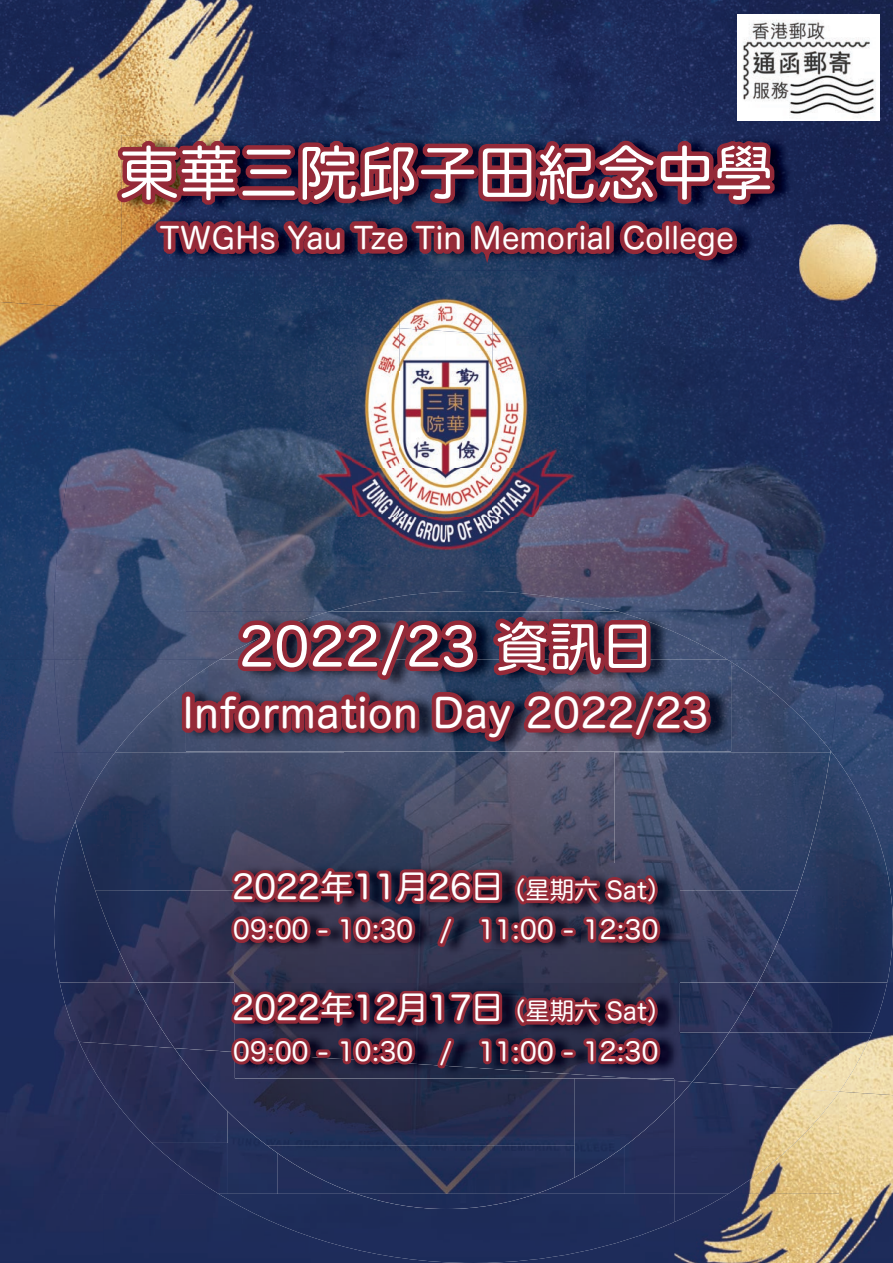
<style>
.page{position:relative;width:893px;height:1263px;background:#fff}
.page>*{position:absolute;margin:0;border:0;box-sizing:border-box;transform-origin:0 0}
.t1{font:58.5px "Hira Maru Pro W4";letter-spacing:.02em;color:#fff}
.t2{font:52.5px "Hira Maru Pro W4";letter-spacing:.02em;color:#fff}
.t3{font:40.5px "Hira Maru Pro W4";letter-spacing:.02em;color:#fff}
.t4{font:33px "Hira Maru Pro W4";letter-spacing:.01em;color:#fff}
.t5{font:30px "Hira Maru Pro W4";letter-spacing:.02em;color:#fff}
.t6{font:25.5px "Hira Maru Pro W4";letter-spacing:.01em;color:#fff}
.s1{font-size:24px}
</style>
<div class="page">
<img style="left:779px;top:0;width:114px;height:103px">
<img style="left:779px;top:103px;width:114px;height:51px">
<img style="left:787px;top:154px;width:106px;height:200px">
<img style="left:779px;top:270px;width:8px;height:34px">
<img style="left:779px;top:304px;width:12px;height:36px">
<img style="left:0;top:351px;width:56px;height:309px">
<div style="left:833px;top:354px;width:60px;height:306px;background:#1c2c5c"></div>
<img style="left:56px;top:351px;width:250px;height:220px">
<img style="left:586px;top:340px;width:247px;height:177px">
<img style="left:715px;top:517px;width:124px;height:143px">
<img style="left:54px;top:571px;width:135px;height:89px">
<img style="left:887px;top:982px;width:6px;height:51px">
<img style="left:0;top:1040px;width:103px;height:223px">
<div style="left:103px;top:1194px;width:115px;height:69px;background:#1e2c59"></div>
<div style="left:54px;top:1042px;width:98px;height:152px;background:#252d59"></div>
<div style="left:0;top:982px;width:54px;height:58px;background:#1c2b5a"></div>
<img style="left:54px;top:982px;width:6px;height:60px">
<img style="left:838px;top:660px;width:55px;height:91px">
<img style="left:731px;top:660px;width:107px;height:91px">
<img style="left:0;top:660px;width:54px;height:322px">
<img style="left:54px;top:752px;width:8px;height:69px">
<img style="left:54px;top:660px;width:132px;height:92px">
<img style="left:62px;top:752px;width:13px;height:69px">
<div style="left:218px;top:1194px;width:456px;height:69px;background:#1e2c5a"></div>
<div style="left:79px;top:1048px;width:95px;height:95px;background:#282d56"></div>
<div style="left:228px;top:1145px;width:39px;height:49px;background:#22305c"></div>
<img style="left:625px;top:1177px;width:49px;height:17px">
<div style="left:152px;top:1143px;width:76px;height:51px;background:#232c58"></div>
<img style="left:575px;top:1177px;width:50px;height:17px">
<div style="left:357px;top:1194px;width:179px;height:15px;background:#1d2c58"></div>
<img style="left:174px;top:1052px;width:400px;height:93px">
<div style="left:574px;top:1081px;width:100px;height:96px;background:#27305a"></div>
<img style="left:267px;top:1145px;width:308px;height:49px">
<img style="left:60px;top:982px;width:74px;height:66px">
<img style="left:839px;top:982px;width:48px;height:51px">
<img style="left:758px;top:982px;width:81px;height:51px">
<img style="left:134px;top:982px;width:93px;height:70px">
<img style="left:663px;top:982px;width:95px;height:99px">
<img style="left:54px;top:821px;width:41px;height:161px">
<img style="left:831px;top:751px;width:62px;height:231px">
<img style="left:797px;top:752px;width:42px;height:230px">
<img style="left:115px;top:662px;width:716px;height:90px">
<img style="left:75px;top:752px;width:270px;height:139px">
<img style="left:345px;top:799px;width:269px;height:45px">
<img style="left:614px;top:752px;width:216px;height:139px">
<img style="left:95px;top:890px;width:132px;height:92px">
<img style="left:680px;top:890px;width:117px;height:92px">
<img style="left:0;top:0;width:111px;height:302px">
<img style="left:0;top:302px;width:111px;height:49px">
<img style="left:103px;top:310px;width:8px;height:41px">
<img style="left:674px;top:1095px;width:219px;height:168px">
<img style="left:839px;top:1033px;width:54px;height:62px">
<img style="left:674px;top:1194px;width:165px;height:28px">
<img style="left:674px;top:1091px;width:165px;height:103px">
<img style="left:674px;top:1082px;width:18px;height:20px">
<img style="left:839px;top:1033px;width:33px;height:58px">
<img style="left:692px;top:1033px;width:147px;height:58px">
<img style="left:674px;top:1033px;width:55px;height:49px">
<img style="left:799px;top:224px;width:79px;height:76px">
<img style="left:779px;top:135px;width:15px;height:135px">
<svg style="left:111px;top:0;width:668px;height:356px;background:#453855"></svg>
<img style="left:306px;top:286px;width:280px;height:27px">
<img style="left:306px;top:313px;width:47px;height:9px">
<img style="left:353px;top:313px;width:46px;height:12px">
<img style="left:399px;top:313px;width:47px;height:15px">
<img style="left:446px;top:313px;width:46px;height:18px">
<img style="left:492px;top:313px;width:47px;height:21px">
<img style="left:539px;top:313px;width:47px;height:24px">
<img style="left:306px;top:322px;width:47px;height:166px">
<img style="left:353px;top:325px;width:46px;height:163px">
<img style="left:399px;top:328px;width:47px;height:160px">
<img style="left:446px;top:331px;width:46px;height:157px">
<img style="left:492px;top:334px;width:47px;height:154px">
<img style="left:539px;top:337px;width:47px;height:151px">
<img style="left:715px;top:612px;width:13px;height:48px">
<img style="left:186px;top:660px;width:545px;height:91px">
<div style="left:182px;top:692px;width:13px;height:41px;border:9px solid #952a38;border-radius:2px"></div>
<svg style="left:189px;top:488px;width:526px;height:311px;background:#574761"></svg>
<img style="left:663px;top:863px;width:17px;height:119px">
<img style="left:674px;top:1033px;width:6px;height:45px">
<svg style="left:227px;top:844px;width:436px;height:253px;background:#4c2e45"></svg>
<img style="left:737px;top:15px;width:142px;height:105px">
<h1 class="t1" style="left:120px;top:122px;width:654px">東華三院邱子田紀念中學</h1>
<p class="t5" style="left:159px;top:212px;width:576px">TWGHs Yau Tze Tin Memorial College</p>
<h2 class="t2" style="left:239px;top:601px;width:416px">2022/23 資訊日</h2>
<h3 class="t3" style="left:183px;top:677px;width:527px">Information Day 2022/23</h3>
<p class="t4" style="left:233px;top:858px;width:440px">2022年11月26日<span class="s1">（星期六 Sat）</span></p>
<p class="t6" style="left:233px;top:908px;width:427px">09:00 - 10:30 / 11:00 - 12:30</p>
<p class="t4" style="left:233px;top:979px;width:440px">2022年12月17日<span class="s1">（星期六 Sat）</span></p>
<p class="t6" style="left:233px;top:1029px;width:427px">09:00 - 10:30 / 11:00 - 12:30</p>
</div>
